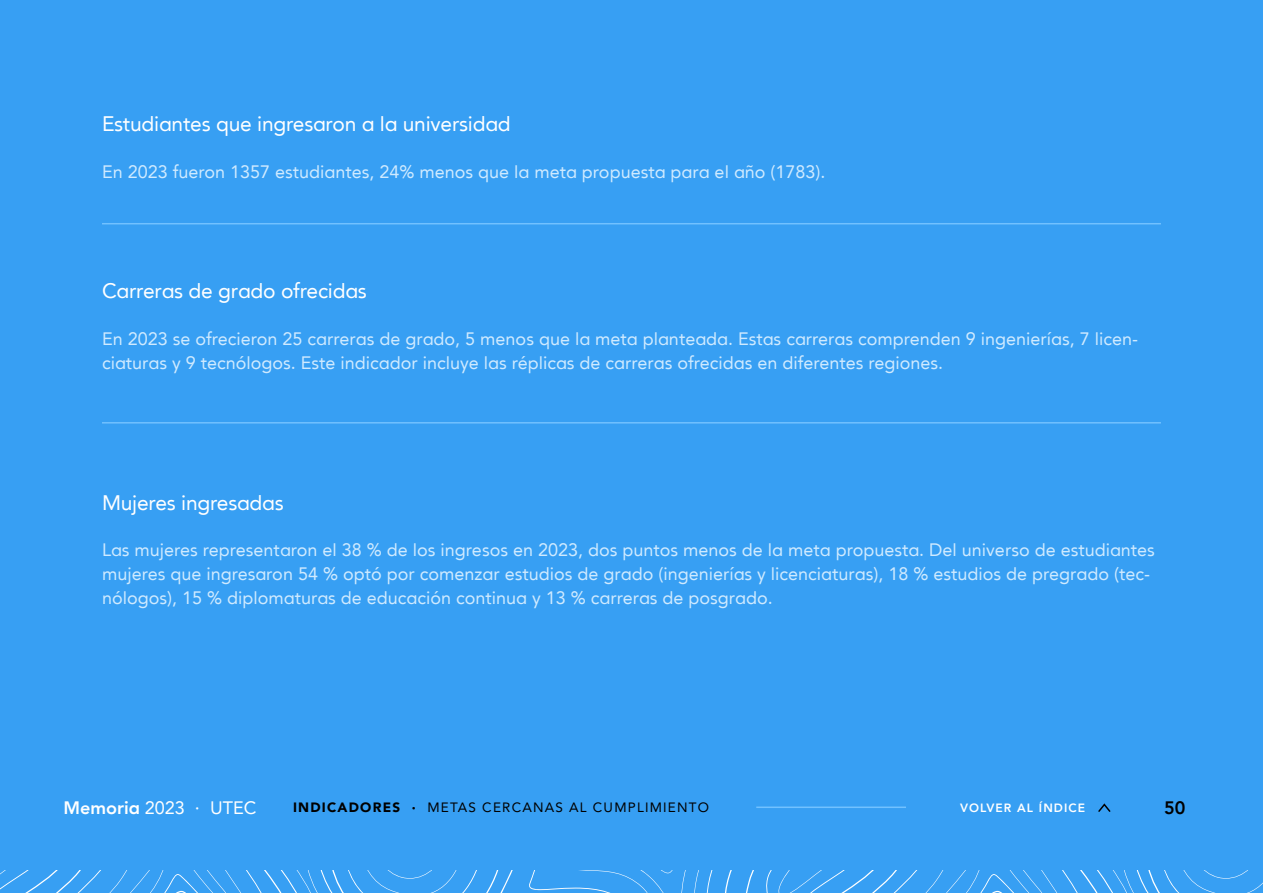
<style>
.page{position:relative;width:1263px;height:893px;background:#fff}
.page>*{position:absolute;margin:0;border:0;box-sizing:border-box;transform-origin:0 0}
.t1{font:21px "UTE Ctxt Roman";letter-spacing:-.01em;color:#fff}
.t2{font:18px/24px "UTE Ctxt Roman";color:#cfeaff}
.t3{font:18px "UTE Ctxt Roman";color:#fff}
.t4{font:800 18px "UTE Ctxt";color:#000}
.t5{font:13.5px "UTE Ctxt Roman";letter-spacing:.09em;color:#000}
.t6{font:800 12px "UTE Ctxt";letter-spacing:.09em;color:#fff}
.s1{font-family:"UTE Ctxt";font-weight:800}
.s2{font-family:"UTE Ctxt";font-weight:900}
</style>
<div class="page">
<div style="left:0;top:1px;width:1263px;height:892px;background:#379ff3"></div>
<svg style="left:0;top:870px;width:1263px;height:23px"></svg>
<svg style="left:1098px;top:803px;width:13px;height:9px"></svg>
<hr style="left:102px;top:422px;width:1059px;height:2px;background:#71c1ff">
<hr style="left:102px;top:223px;width:1059px;height:1px;background:#71c1ff">
<hr style="left:756px;top:806px;width:150px;height:2px;background:#71c1ff">
<p class="t1" style="left:102px;top:111px;width:410px">Estudiantes que ingresaron a la universidad</p>
<p class="t2" style="left:102px;top:159px;width:725px">En 2023 fueron 1357 estudiantes, 24% menos que la meta propuesta para el año (1783).</p>
<p class="t1" style="left:102px;top:279px;width:266px">Carreras de grado ofrecidas</p>
<p class="t2" style="left:102px;top:327px;width:1037px">En 2023 se ofrecieron 25 carreras de grado, 5 menos que la meta planteada. Estas carreras comprenden 9 ingenierías, 7 licen&shy;ciaturas y 9 tecnólogos. Este indicador incluye las réplicas de carreras ofrecidas en diferentes regiones.</p>
<p class="t1" style="left:102px;top:490px;width:183px">Mujeres ingresadas</p>
<p class="t2" style="left:102px;top:538px;width:1054px">Las mujeres representaron el 38 % de los ingresos en 2023, dos puntos menos de la meta propuesta. Del universo de estudiantes mujeres que ingresaron 54 % optó por comenzar estudios de grado (ingenierías y licenciaturas), 18 % estudios de pregrado (tec&shy;nólogos), 15 % diplomaturas de educación continua y 13 % carreras de posgrado.</p>
<p class="t3" style="left:63px;top:797px;width:194px"><span class="s1">Memoria</span> 2023 · UTEC</p>
<p class="t5" style="left:293px;top:800px;width:417px"><span class="s2">INDICADORES ·</span> METAS CERCANAS AL CUMPLIMIENTO</p>
<p class="t6" style="left:960px;top:800px;width:127px">VOLVER AL ÍNDICE</p>
<p class="t4" style="left:1164px;top:797px;width:23px">50</p>
</div>
